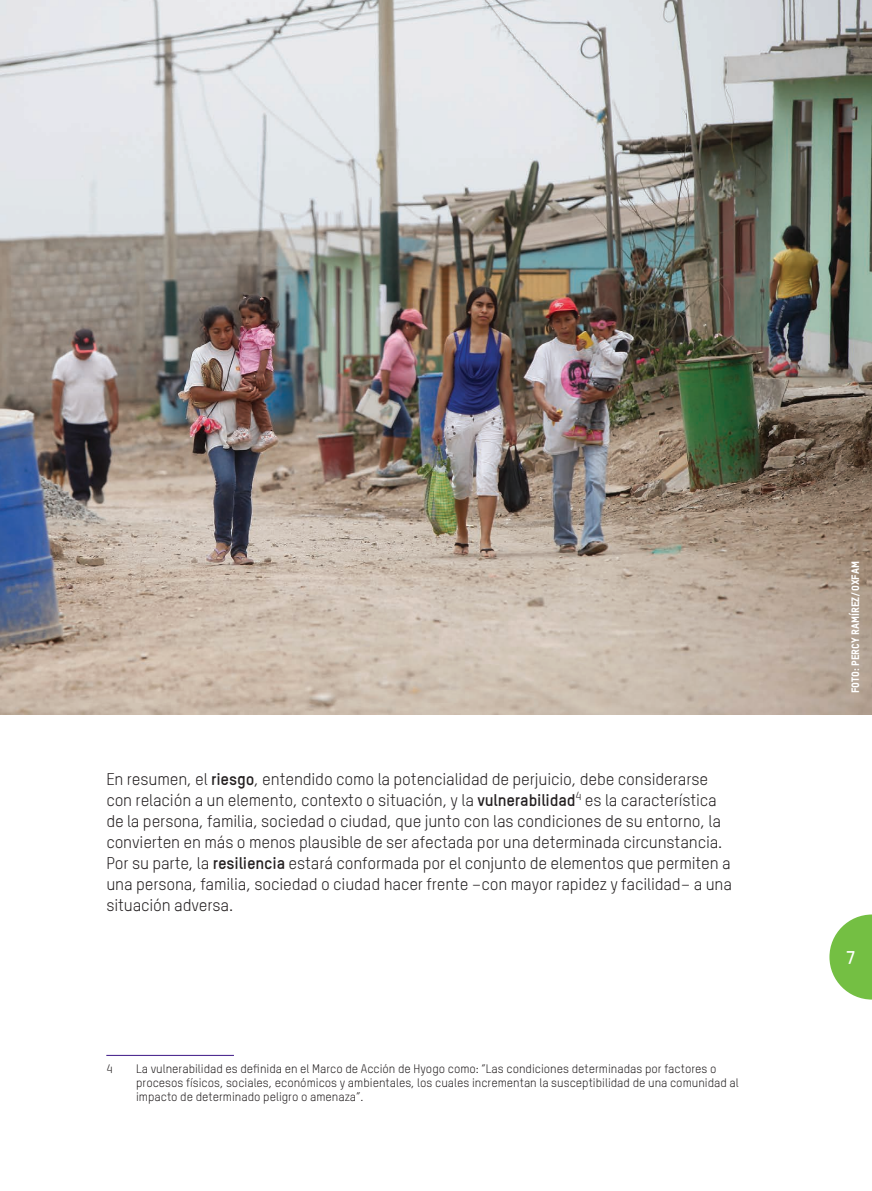
<style>
.page{position:relative;width:872px;height:1191px;background:#fff}
.page>*{position:absolute;margin:0;border:0;box-sizing:border-box;transform-origin:0 0}
.t1{font:700 18px "Oxfam TSTARPRO";color:#fff}
.oxfam_cuerpo{font:16.5px/21px "Oxfam TSTARPRO";letter-spacing:-.01em;color:#231f20}
.oxfam_pie{font:12px/14.4px "Oxfam TSTARPRO";color:#231f20}
.oxfam_pie-2{font:10.5px "Oxfam TSTARPRO Headline";color:#fff}
.s1{font-weight:700}
</style>
<div class="page">
<svg style="left:829px;top:914px;width:43px;height:85px"></svg>
<hr style="left:106px;top:1054px;width:128px;height:2px;background:#502e92">
<img style="left:0;top:0;width:872px;height:714px">
<p class="oxfam_cuerpo" style="left:106px;top:767px;width:627px">En resumen, el <span class="s1">riesgo</span>, entendido como la potencialidad de perjuicio, debe considerarse con relación a un elemento, contexto o situación, y la <span class="s1">vulnerabilidad</span><sup>4</sup> es la característica de la persona, familia, sociedad o ciudad, que junto con las condiciones de su entorno, la convierten en más o menos plausible de ser afectada por una determinada circunstancia.<br>Por su parte, la <span class="s1">resiliencia</span> estará conformada por el conjunto de elementos que permiten a una persona, familia, sociedad o ciudad hacer frente –con mayor rapidez y facilidad– a una situación adversa.</p>
<p class="oxfam_pie" style="left:106px;top:1060px;width:8px">4</p>
<p class="oxfam_pie" style="left:136px;top:1060px;width:604px">La vulnerabilidad es definida en el Marco de Acción de Hyogo como: “Las condiciones determinadas por factores o procesos físicos, sociales, económicos y ambientales, los cuales incrementan la susceptibilidad de una comunidad al impacto de determinado peligro o amenaza”.</p>
<p class="oxfam_pie-2" style="left:847px;top:693px;width:134px;rotate:-90deg">FOTO: PERCY RAMÍREZ/OXFAM</p>
<p class="t1" style="left:846px;top:944px;width:11px">7</p>
</div>
